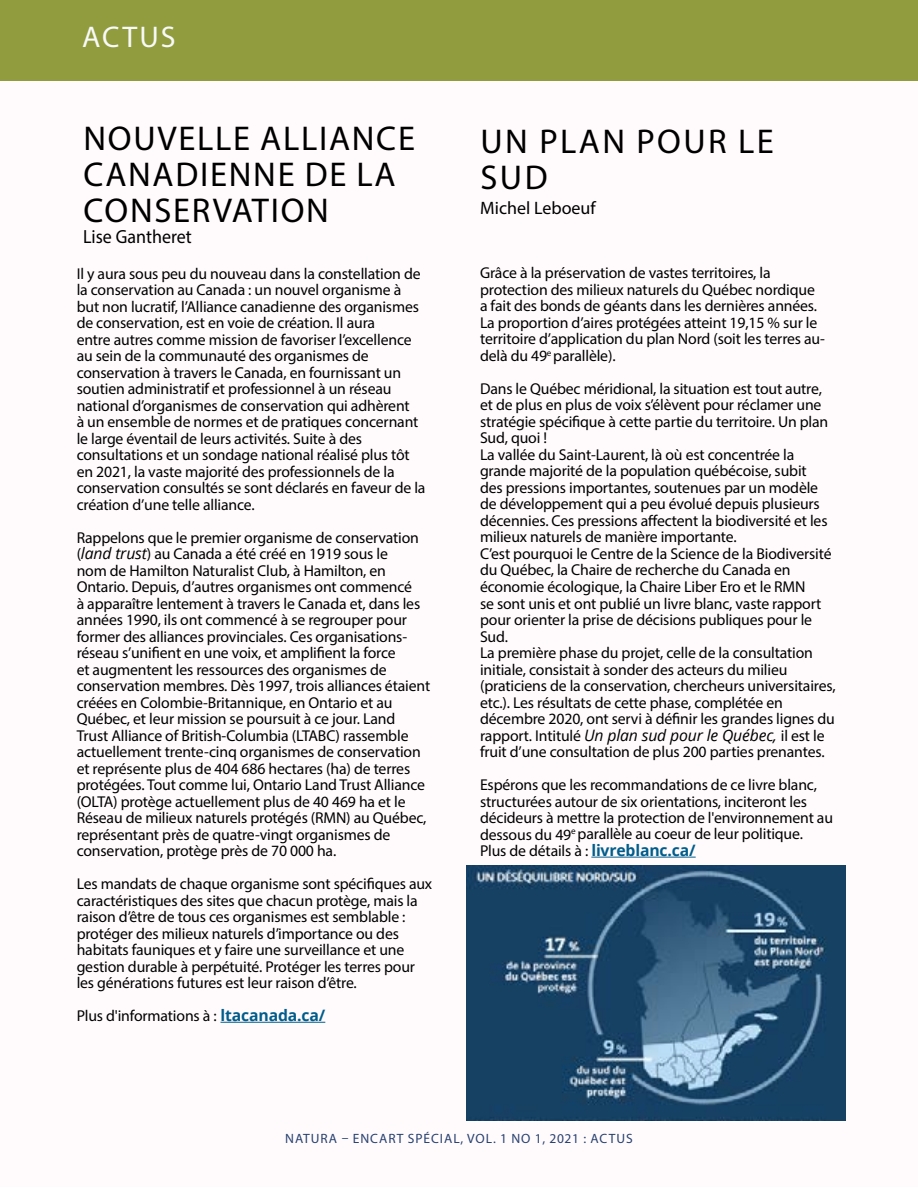
<style>
.page{position:relative;width:918px;height:1188px;background:#fff}
.page>*{position:absolute;margin:0;border:0;box-sizing:border-box;transform-origin:0 0}
.t1{font:34.5px/36px "Myriad Pro";letter-spacing:.05em;color:#000}
.t2{font:34.5px/36px "Myriad Pro";letter-spacing:.07em;color:#000}
.t3{font:30px "Myriad Pro";letter-spacing:.07em;color:#f9f9f9}
.t4{font:19.05px "Myriad Pro";color:#000;scale:.94 1}
.t5{font:18px "Myriad Pro";color:#000}
.t6{font:15.75px/16.5px "Myriad Pro";letter-spacing:-.01em;color:#000}
.t7{font:13.5px "Myriad Pro";letter-spacing:.07em;color:#28416f}
.s1{font-family:"Open Sans";font-style:italic}
.s2{font-family:"Open Sans";font-weight:700;color:#005d8b}
</style>
<div class="page">
<div style="left:0;top:1px;width:918px;height:1186px;background:#fffbfd"></div>
<hr style="left:221px;top:1022px;width:104px;height:1px;background:#005d8b">
<hr style="left:591px;top:857px;width:105px;height:1px;background:#005d8b">
<div style="left:0;top:0;width:918px;height:81px;background:#909c3d"></div>
<img style="left:467px;top:866px;width:378px;height:254px">
<h2 class="t3" style="left:82px;top:19px;width:95px">ACTUS</h2>
<h1 class="t1" style="left:84px;top:120px;width:333px">NOUVELLE ALLIANCE<br>CANADIENNE DE LA<br>CONSERVATION</h1>
<p class="t4" style="left:83px;top:225px;width:117px">Lise Gantheret</p>
<p class="t6" style="left:77px;top:265px;width:350px">Il y aura sous peu du nouveau dans la constellation de la conservation au Canada : un nouvel organisme à but non lucratif, l’Alliance canadienne des organismes de conservation, est en voie de création. Il aura<br>entre autres comme mission de favoriser l’excellence au sein de la communauté des organismes de conservation à travers le Canada, en fournissant un soutien administratif et professionnel à un réseau national d’organismes de conservation qui adhèrent<br>à un ensemble de normes et de pratiques concernant le large éventail de leurs activités. Suite à des consultations et un sondage national réalisé plus tôt en 2021, la vaste majorité des professionnels de la conservation consultés se sont déclarés en faveur de la création d’une telle alliance.</p>
<p class="t6" style="left:77px;top:529px;width:355px">Rappelons que le premier organisme de conservation (<span class="s1">land trust</span>) au Canada a été créé en 1919 sous le<br>nom de Hamilton Naturalist Club, à Hamilton, en Ontario. Depuis, d’autres organismes ont commencé<br>à apparaître lentement à travers le Canada et, dans les années 1990, ils ont commencé à se regrouper pour former des alliances provinciales. Ces organisations&shy;réseau s’unifient en une voix, et amplifient la force<br>et augmentent les ressources des organismes de conservation membres. Dès 1997, trois alliances étaient créées en Colombie-Britannique, en Ontario et au Québec, et leur mission se poursuit à ce jour. Land Trust Alliance of British-Columbia (LTABC) rassemble actuellement trente-cinq organismes de conservation et représente plus de 404 686 hectares (ha) de terres protégées. Tout comme lui, Ontario Land Trust Alliance (OLTA) protège actuellement plus de 40 469 ha et le Réseau de milieux naturels protégés (RMN) au Québec, représentant près de quatre-vingt organismes de conservation, protège près de 70 000 ha.</p>
<p class="t6" style="left:77px;top:875px;width:357px">Les mandats de chaque organisme sont spécifiques aux caractéristiques des sites que chacun protège, mais la raison d’être de tous ces organismes est semblable : protéger des milieux naturels d’importance ou des habitats fauniques et y faire une surveillance et une gestion durable à perpétuité. Protéger les terres pour les générations futures est leur raison d’être.</p>
<p class="t6" style="left:77px;top:1008px;width:250px">Plus d'informations à : <span class="s2">ltacanada.ca/</span></p>
<h1 class="t2" style="left:481px;top:123px;width:295px">UN PLAN POUR LE<br>SUD</h1>
<p class="t5" style="left:480px;top:197px;width:117px">Michel Leboeuf</p>
<p class="t6" style="left:480px;top:265px;width:346px">Grâce à la préservation de vastes territoires, la protection des milieux naturels du Québec nordique a fait des bonds de géants dans les dernières années.<br>La proportion d’aires protégées atteint 19,15 % sur le territoire d’application du plan Nord (soit les terres au&shy;delà du 49<sup>e</sup> parallèle).</p>
<p class="t6" style="left:480px;top:380px;width:357px">Dans le Québec méridional, la situation est tout autre, et de plus en plus de voix s’élèvent pour réclamer une stratégie spécifique à cette partie du territoire. Un plan Sud, quoi !<br>La vallée du Saint-Laurent, là où est concentrée la grande majorité de la population québécoise, subit<br>des pressions importantes, soutenues par un modèle de développement qui a peu évolué depuis plusieurs décennies. Ces pressions affectent la biodiversité et les milieux naturels de manière importante.<br>C’est pourquoi le Centre de la Science de la Biodiversité du Québec, la Chaire de recherche du Canada en économie écologique, la Chaire Liber Ero et le RMN<br>se sont unis et ont publié un livre blanc, vaste rapport pour orienter la prise de décisions publiques pour le Sud.<br>La première phase du projet, celle de la consultation initiale, consistait à sonder des acteurs du milieu (praticiens de la conservation, chercheurs universitaires, etc.). Les résultats de cette phase, complétée en décembre 2020, ont servi à définir les grandes lignes du rapport. Intitulé <span class="s1">Un plan sud pour le Québec,</span> il est le fruit d’une consultation de plus 200 parties prenantes.</p>
<p class="t6" style="left:480px;top:776px;width:354px">Espérons que les recommandations de ce livre blanc, structurées autour de six orientations, inciteront les décideurs à mettre la protection de l'environnement au dessous du 49<sup>e</sup> parallèle au coeur de leur politique.<br>Plus de détails à : <span class="s2">livreblanc.ca/</span></p>
<p class="t7" style="left:285px;top:1131px;width:349px">NATURA – ENCART SPÉCIAL, VOL. 1 NO 1, 2021 : ACTUS</p>
</div>
